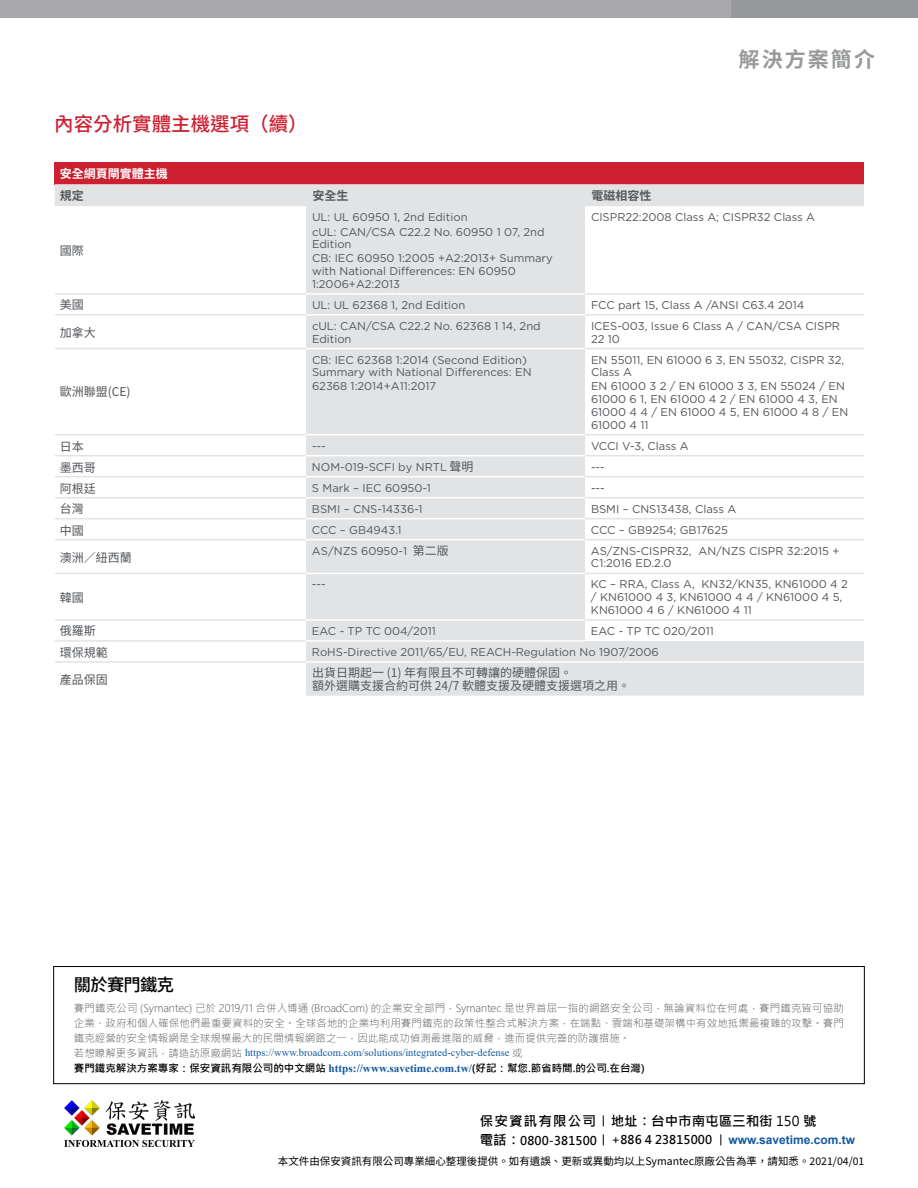
<style>
.page{position:relative;width:918px;height:1188px;background:#fff}
.page>*{position:absolute;margin:0;border:0;box-sizing:border-box;transform-origin:0 0}
.t1{font:700 21px "Source Han Sans TW";letter-spacing:.1em;color:#97999b}
.t2{font:500 19.5px "Source Han Sans TW";color:#cc2031}
.t3{font:500 17.25px "Source Han Sans TW";letter-spacing:-.04em;color:#000}
.t4{font:700 13.5px "Microsoft Jheng Hei";color:#000}
.t5{font:12px/21px "Source Han Sans TW";color:#53565a}
.t6{font:700 12px "Microsoft Jheng Hei";color:#000}
.t7{font:700 12px "Arial";color:#15599f}
.t8{font:700 12px "Source Han Sans TW";color:#58595b}
.t9{font:700 12px "Source Han Sans TW";color:#fff}
.t10{font:11.25px/12.8px "Gotham";color:#53565a}
.t11{font:300 10.5px/15px "Microsoft Jheng Hei";color:#595757;text-align:justify}
.t12{font:10.5px "Times New Roman";color:#15599f}
.t13{font:700 10.5px "Microsoft Jheng Hei";color:#000}
.t14{font:10.5px "Source Han Sans TW";color:#000}
.s1{font-family:"Source Han Sans TW";font-size:12px}
.s2{font-family:"Microsoft Jheng Hei";font-weight:300;color:#595757}
.s3{font-family:"Times New Roman";font-size:11.25px;color:#15599f}
.s4{font-weight:400}
.s5{font-size:13.5px}
</style>
<div class="page">
<div style="left:0;top:0;width:735px;height:18px;background:#a8a8aa"></div>
<div style="left:731px;top:0;width:187px;height:18px;background:#97999b"></div>
<div style="left:55px;top:162px;width:809px;height:22px;background:#cc2031"></div>
<div style="left:55px;top:184px;width:809px;height:512px;background:#e2e3e4"></div>
<svg style="left:55px;top:206px;width:251px;height:490px"></svg>
<svg style="left:585px;top:206px;width:279px;height:435px"></svg>
<hr style="left:306px;top:293px;width:279px;height:2px;background:#fff">
<hr style="left:306px;top:314px;width:279px;height:2px;background:#fff">
<hr style="left:306px;top:348px;width:279px;height:1px;background:#fff">
<hr style="left:306px;top:434px;width:279px;height:1px;background:#fff">
<hr style="left:306px;top:455px;width:279px;height:1px;background:#fff">
<hr style="left:306px;top:476px;width:279px;height:1px;background:#fff">
<hr style="left:306px;top:497px;width:279px;height:1px;background:#fff">
<hr style="left:306px;top:518px;width:279px;height:1px;background:#fff">
<hr style="left:306px;top:539px;width:279px;height:1px;background:#fff">
<hr style="left:306px;top:573px;width:279px;height:1px;background:#fff">
<hr style="left:306px;top:619px;width:279px;height:2px;background:#fff">
<hr style="left:585px;top:293px;width:279px;height:2px;background:#e2e3e4">
<hr style="left:585px;top:314px;width:279px;height:2px;background:#e2e3e4">
<hr style="left:585px;top:348px;width:279px;height:1px;background:#e2e3e4">
<hr style="left:585px;top:434px;width:279px;height:1px;background:#e2e3e4">
<hr style="left:585px;top:455px;width:279px;height:1px;background:#e2e3e4">
<hr style="left:585px;top:476px;width:279px;height:1px;background:#e2e3e4">
<hr style="left:585px;top:497px;width:279px;height:1px;background:#e2e3e4">
<hr style="left:585px;top:518px;width:279px;height:1px;background:#e2e3e4">
<hr style="left:585px;top:539px;width:279px;height:1px;background:#e2e3e4">
<hr style="left:585px;top:573px;width:279px;height:1px;background:#e2e3e4">
<hr style="left:585px;top:619px;width:279px;height:2px;background:#e2e3e4">
<hr style="left:55px;top:293px;width:251px;height:2px;background:#e2e3e4">
<hr style="left:55px;top:314px;width:251px;height:2px;background:#e2e3e4">
<hr style="left:55px;top:348px;width:251px;height:1px;background:#e2e3e4">
<hr style="left:55px;top:434px;width:251px;height:1px;background:#e2e3e4">
<hr style="left:55px;top:455px;width:251px;height:1px;background:#e2e3e4">
<hr style="left:55px;top:476px;width:251px;height:1px;background:#e2e3e4">
<hr style="left:55px;top:497px;width:251px;height:1px;background:#e2e3e4">
<hr style="left:55px;top:518px;width:251px;height:1px;background:#e2e3e4">
<hr style="left:55px;top:539px;width:251px;height:1px;background:#e2e3e4">
<hr style="left:55px;top:573px;width:251px;height:1px;background:#e2e3e4">
<hr style="left:55px;top:619px;width:251px;height:2px;background:#e2e3e4">
<hr style="left:55px;top:640px;width:251px;height:2px;background:#e2e3e4">
<hr style="left:55px;top:661px;width:251px;height:2px;background:#e2e3e4">
<hr style="left:306px;top:640px;width:279px;height:2px;background:#fff">
<hr style="left:306px;top:661px;width:279px;height:2px;background:#fff">
<hr style="left:585px;top:661px;width:279px;height:2px;background:#fff">
<div style="left:53px;top:966px;width:812px;height:118px;border:1px solid #000"></div>
<img style="left:65px;top:1100px;width:129px;height:47px">
<h2 class="t2" style="left:54px;top:113px;width:255px">內容分析實體主機選項（續）</h2>
<p class="t9" style="left:60px;top:166px;width:109px">安全網頁閘實體主機</p>
<p class="t8" style="left:60px;top:189px;width:25px">規定</p>
<p class="t8" style="left:313px;top:189px;width:37px">安全生</p>
<p class="t8" style="left:592px;top:189px;width:61px">電磁相容性</p>
<h1 class="t1" style="left:739px;top:47px;width:138px">解決方案簡介</h1>
<p class="t5" style="left:60px;top:240px;width:25px">國際</p>
<p class="t5" style="left:60px;top:294px;width:25px">美國</p>
<p class="t5" style="left:60px;top:322px;width:37px">加拿大</p>
<p class="t5" style="left:60px;top:382px;width:72px">歐洲聯盟(CE)</p>
<p class="t10" style="left:312px;top:210px;width:234px;line-height:14.1px">UL: UL 60950 1, 2nd Edition<br>cUL: CAN/CSA C22.2 No. 60950 1 07, 2nd</p>
<p class="t10" style="left:312px;top:237px;width:242px;line-height:14.1px">Edition<br>CB: IEC 60950 1:2005 +A2:2013+ Summary</p>
<p class="t10" style="left:312px;top:264px;width:205px">with National Differences: EN 60950<br>1:2006+A2:2013</p>
<p class="t10" style="left:591px;top:211px;width:226px">CISPR22:2008 Class A; CISPR32 Class A</p>
<p class="t10" style="left:312px;top:298px;width:155px">UL: UL 62368 1, 2nd Edition</p>
<p class="t10" style="left:591px;top:298px;width:215px">FCC part 15, Class A /ANSI C63.4 2014</p>
<p class="t10" style="left:312px;top:319px;width:230px">cUL: CAN/CSA C22.2 No. 62368 1 14, 2nd<br>Edition</p>
<p class="t10" style="left:591px;top:319px;width:251px">ICES-003, Issue 6 Class A / CAN/CSA CISPR<br>22 10</p>
<p class="t10" style="left:312px;top:353px;width:221px">CB: IEC 62368 1:2014 (Second Edition)<br>Summary with National Differences: EN</p>
<p class="t10" style="left:312px;top:380px;width:126px">62368 1:2014+A11:2017</p>
<p class="t10" style="left:591px;top:353px;width:255px">EN 55011, EN 61000 6 3, EN 55032, CISPR 32,<br>Class A</p>
<p class="t10" style="left:591px;top:380px;width:259px">EN 61000 3 2 / EN 61000 3 3, EN 55024 / EN<br>61000 6 1, EN 61000 4 2 / EN 61000 4 3, EN<br>61000 4 4 / EN 61000 4 5, EN 61000 4 8 / EN<br>61000 4 11</p>
<p class="t5" style="left:60px;top:436px;width:37px">日本墨西哥</p>
<p class="t10" style="left:312px;top:439px;width:15px">---</p>
<p class="t10" style="left:591px;top:439px;width:99px">VCCI V-3, Class A</p>
<p class="t10" style="left:312px;top:460px;width:163px">NOM-019-SCFI by NRTL <span class="s1">聲明</span></p>
<p class="t10" style="left:591px;top:460px;width:15px">---</p>
<p class="t10" style="left:312px;top:481px;width:120px">S Mark – IEC 60950-1</p>
<p class="t10" style="left:591px;top:481px;width:15px">---</p>
<p class="t10" style="left:312px;top:502px;width:112px">BSMI – CNS-14336-1</p>
<p class="t10" style="left:591px;top:502px;width:147px">BSMI – CNS13438, Class A</p>
<p class="t10" style="left:312px;top:523px;width:91px">CCC – GB4943.1</p>
<p class="t10" style="left:591px;top:523px;width:139px">CCC – GB9254; GB17625</p>
<p class="t10" style="left:312px;top:544px;width:97px">AS/NZS 60950-1</p>
<p class="t10" style="left:591px;top:544px;width:250px">AS/ZNS-CISPR32, AN/NZS CISPR 32:2015 +<br>C1:2016 ED.2.0</p>
<p class="t10" style="left:312px;top:578px;width:15px">---</p>
<p class="t10" style="left:591px;top:578px;width:258px">KC – RRA, Class A, KN32/KN35, KN61000 4 2 / KN61000 4 3, KN61000 4 4 / KN61000 4 5,<br>KN61000 4 6 / KN61000 4 11</p>
<p class="t10" style="left:312px;top:624px;width:125px">EAC - TP TC 004/2011</p>
<p class="t5" style="left:60px;top:478px;width:37px">阿根廷</p>
<p class="t5" style="left:60px;top:520px;width:25px">中國</p>
<p class="t5" style="left:60px;top:499px;width:25px">台灣</p>
<p class="t5" style="left:413px;top:540px;width:37px">第二版</p>
<p class="t5" style="left:60px;top:548px;width:73px">澳洲／紐西蘭</p>
<p class="t5" style="left:60px;top:587px;width:25px">韓國</p>
<p class="t5" style="left:60px;top:621px;width:37px">俄羅斯</p>
<p class="t10" style="left:312px;top:620px;width:403px;line-height:21px;text-indent:279px">EAC - TP TC 020/2011<br>RoHS-Directive 2011/65/EU, REACH-Regulation No 1907/2006</p>
<p class="t5" style="left:60px;top:642px;width:49px">環保規範</p>
<p class="t5" style="left:60px;top:670px;width:49px">產品保固</p>
<p class="t5" style="left:312px;top:666px;width:320px;line-height:13.5px">出貨日期起一 (1) 年有限且不可轉讓的硬體保固。<br>額外選購支援合約可供 24/7 軟體支援及硬體支援選項之用。</p>
<h3 class="t3" style="left:74px;top:975px;width:102px">關於賽門鐵克</h3>
<p class="t11" style="left:74px;top:1000px;width:772px">賽門鐵克公司 (Symantec) 已於 2019/11 合併入博通 (BroadCom) 的企業安全部門，Symantec 是世界首屈一指的網路安全公司，無論資料位在何處，賽門鐵克皆可協助企業、政府和個人確保他們最重要資料的安全。全球各地的企業均利用賽門鐵克的政策性整合式解決方案，在端點、雲端和基礎架構中有效地抵禦最複雜的攻擊。賽門鐵克經營的安全情報網是全球規模最大的民間情報網路之一，因此能成功偵測最進階的威脅，進而提供完善的防護措施。</p>
<p class="t12" style="left:74px;top:1045px;width:450px"><span class="s2">若想瞭解更多資訊，請造訪原廠網站</span> https://www.broadcom.com/solutions/integrated-cyber-defense <span class="s2">或</span></p>
<p class="t13" style="left:74px;top:1062px;width:572px">賽門鐵克解決方案專家：保安資訊有限公司的中文網站 <span class="s3">https://www.savetime.com.tw/</span>(好記：幫您.節省時間.的公司.在台灣)</p>
<p class="t4" style="left:480px;top:1113px;width:338px">保安資訊有限公司 地址：台中市南屯區三和街 <span class="s4">150</span> 號</p>
<p class="t6" style="left:480px;top:1133px;width:119px"><span class="s5">電話：</span>0800-381500</p>
<p class="t7" style="left:728px;top:1132px;width:128px">www.savetime.com.tw</p>
<p class="t6" style="left:611px;top:1132px;width:102px">+886 4 23815000</p>
<p class="t14" style="left:278px;top:1155px;width:588px">本文件由保安資訊有限公司專業細心整理後提供。如有遺誤、更新或異動均以上Symantec原廠公告為準，請知悉。2021/04/01</p>
</div>
